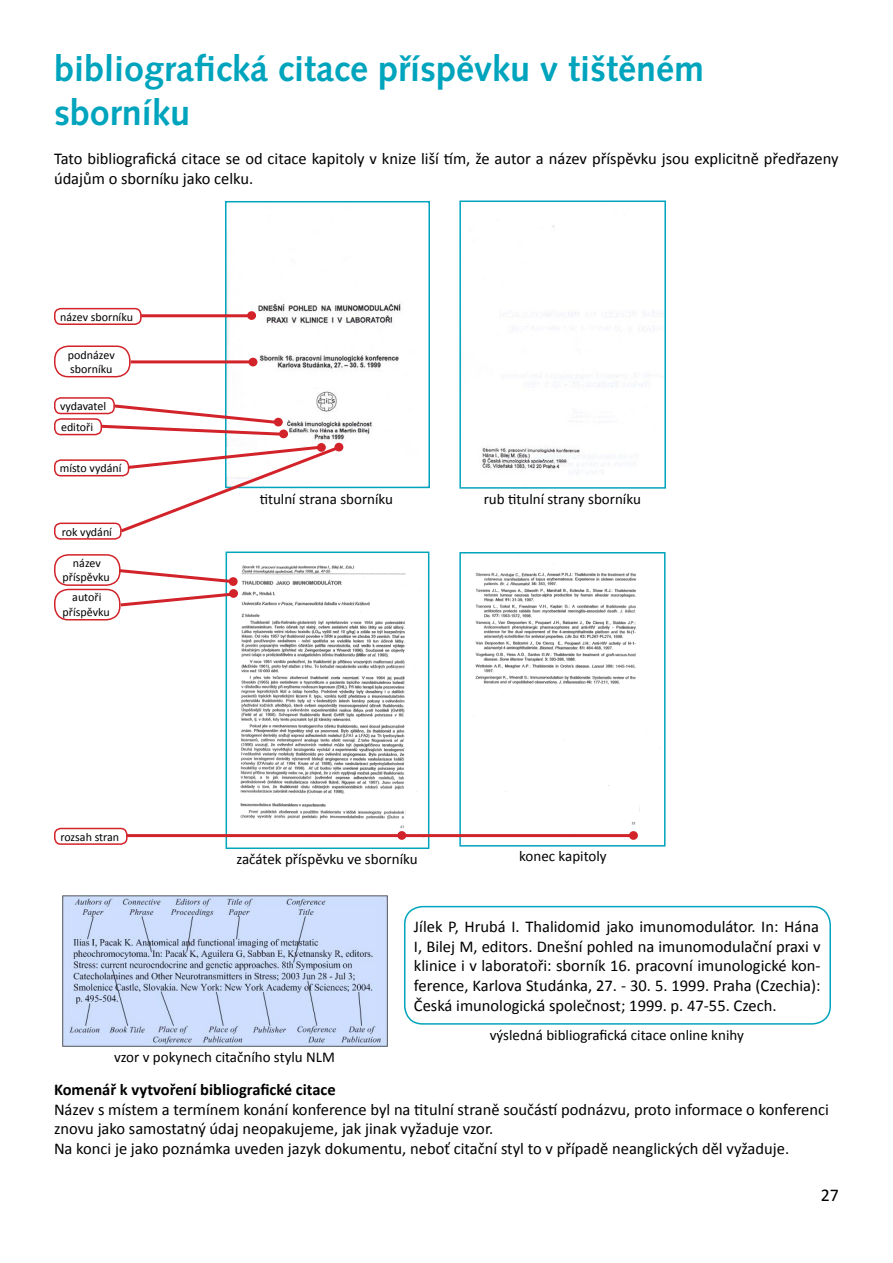
<style>
.page{position:relative;width:893px;height:1263px;background:#fff}
.page>*{position:absolute;margin:0;border:0;box-sizing:border-box;transform-origin:0 0}
.t1{font:700 36px/43.2px "Syntax LTCE";color:#00a4bd}
.t2{font:18px "Calibri";color:#000}
.t3{font:16.5px/19.8px "Calibri";color:#000}
.t4{font:700 16.5px "Calibri";color:#000}
.t5{font:15px "Calibri";color:#000}
.t6{font:12px/14.4px "Calibri";color:#000;text-align:center}
</style>
<div class="page">
<img style="left:63px;top:895px;width:324px;height:151px">
<div style="left:404px;top:906px;width:427px;height:119px;border:2px solid #00a4bd;border-radius:18px"></div>
<img style="left:228px;top:304px;width:173px;height:146px">
<div style="left:225px;top:201px;width:205px;height:287px;border:2px solid #00a4bd"></div>
<img style="left:469px;top:225px;width:186px;height:250px">
<div style="left:459px;top:200px;width:207px;height:289px;border:2px solid #00a4bd"></div>
<img style="left:464px;top:563px;width:197px;height:275px">
<div style="left:459px;top:552px;width:206px;height:294px;border:2px solid #00a4bd"></div>
<img style="left:229px;top:565px;width:197px;height:275px">
<div style="left:226px;top:551px;width:203px;height:298px;border:2px solid #00a4bd"></div>
<div style="left:54px;top:308px;width:88px;height:17px;border:2px solid #d2232a;border-radius:6px"></div>
<hr style="left:141px;top:314px;width:111px;height:3px;background:#d2232a">
<div style="left:248px;top:312px;width:7px;height:7px;background:#d2232a;border-radius:50%"></div>
<div style="left:247px;top:311px;width:9px;height:9px;border:2px solid #d2232a;border-radius:50%"></div>
<div style="left:249px;top:358px;width:8px;height:8px;background:#d2232a;border-radius:50%"></div>
<div style="left:249px;top:358px;width:8px;height:8px;border:2px solid #d2232a;border-radius:50%"></div>
<hr style="left:131px;top:360px;width:122px;height:3px;background:#d2232a">
<div style="left:54px;top:345px;width:77px;height:32px;border:2px solid #d2232a;border-radius:14px"></div>
<div style="left:229px;top:577px;width:9px;height:9px;border:2px solid #d2232a;border-radius:50%"></div>
<div style="left:54px;top:459px;width:75px;height:17px;border:2px solid #d2232a;border-radius:6px"></div>
<div style="left:54px;top:523px;width:68px;height:17px;border:2px solid #d2232a;border-radius:6px"></div>
<div style="left:54px;top:397px;width:61px;height:17px;border:2px solid #d2232a;border-radius:6px"></div>
<div style="left:334px;top:443px;width:9px;height:8px;border:2px solid #d2232a;border-radius:50%"></div>
<svg style="left:99px;top:403px;width:187px;height:34px"></svg>
<div style="left:54px;top:554px;width:67px;height:32px;border:2px solid #d2232a;border-radius:14px"></div>
<div style="left:280px;top:430px;width:7px;height:7px;background:#d2232a;border-radius:50%"></div>
<div style="left:279px;top:429px;width:9px;height:9px;border:2px solid #d2232a;border-radius:50%"></div>
<svg style="left:116px;top:567px;width:120px;height:18px"></svg>
<div style="left:54px;top:828px;width:74px;height:17px;border:2px solid #d2232a;border-radius:6px"></div>
<div style="left:397px;top:831px;width:9px;height:9px;border:2px solid #d2232a;border-radius:50%"></div>
<div style="left:630px;top:832px;width:7px;height:7px;background:#d2232a;border-radius:50%"></div>
<div style="left:629px;top:831px;width:9px;height:9px;border:2px solid #d2232a;border-radius:50%"></div>
<hr style="left:127px;top:834px;width:507px;height:3px;background:#d2232a">
<div style="left:317px;top:443px;width:9px;height:9px;border:2px solid #d2232a;border-radius:50%"></div>
<div style="left:54px;top:418px;width:48px;height:17px;border:2px solid #d2232a;border-radius:6px"></div>
<svg style="left:117px;top:444px;width:225px;height:91px"></svg>
<div style="left:229px;top:589px;width:9px;height:9px;border:2px solid #d2232a;border-radius:50%"></div>
<div style="left:54px;top:589px;width:67px;height:31px;border:2px solid #d2232a;border-radius:14px"></div>
<svg style="left:117px;top:591px;width:119px;height:17px"></svg>
<h1 class="t1" style="left:54px;top:48px;width:651px">bibliografická citace příspěvku v tištěném sborníku</h1>
<p class="t3" style="left:54px;top:149px;width:786px">Tato bibliografická citace se od citace kapitoly v knize liší tím, že autor a název příspěvku jsou explicitně předřazeny údajům o sborníku jako celku.</p>
<p class="t6" style="left:60px;top:310px;width:74px">název sborníku</p>
<p class="t6" style="left:68px;top:348px;width:48px;text-align:left">podnázev sborníku</p>
<p class="t6" style="left:60px;top:399px;width:48px">vydavatel</p>
<p class="t6" style="left:61px;top:420px;width:34px">editoři</p>
<p class="t6" style="left:60px;top:461px;width:63px">místo vydání</p>
<p class="t6" style="left:62px;top:524px;width:52px">rok vydání</p>
<p class="t6" style="left:63px;top:556px;width:49px">název příspěvku</p>
<p class="t6" style="left:63px;top:590px;width:49px">autoři příspěvku</p>
<p class="t6" style="left:60px;top:830px;width:60px">rozsah stran</p>
<p class="t5" style="left:260px;top:489px;width:135px">titulní strana sborníku</p>
<p class="t5" style="left:484px;top:489px;width:159px">rub titulní strany sborníku</p>
<p class="t5" style="left:236px;top:849px;width:183px">začátek příspěvku ve sborníku</p>
<p class="t5" style="left:519px;top:847px;width:89px">konec kapitoly</p>
<p class="t3" style="left:414px;top:916px;width:408px;text-align:justify">Jílek P, Hrubá I. Thalidomid jako imunomodulátor. In: Hána I, Bilej M, editors. Dnešní pohled na imunomodulační praxi v klinice i v laboratoři: sborník 16. pracovní imunologické kon&shy;ference, Karlova Studánka, 27. - 30. 5. 1999. Praha (Czechia):<br>Česká imunologická společnost; 1999. p. 47-55. Czech.</p>
<p class="t5" style="left:490px;top:1025px;width:256px">výsledná bibliografická citace online knihy</p>
<p class="t5" style="left:114px;top:1047px;width:222px">vzor v pokynech citačního stylu NLM</p>
<p class="t4" style="left:54px;top:1079px;width:283px">Komenář k vytvoření bibliografické citace</p>
<p class="t3" style="left:54px;top:1099px;width:776px">Název s místem a termínem konání konference byl na titulní straně součástí podnázvu, proto informace o konferenci znovu jako samostatný údaj neopakujeme, jak jinak vyžaduje vzor.<br>Na konci je jako poznámka uveden jazyk dokumentu, neboť citační styl to v případě neanglických děl vyžaduje.</p>
<p class="t2" style="left:821px;top:1183px;width:20px">27</p>
</div>
